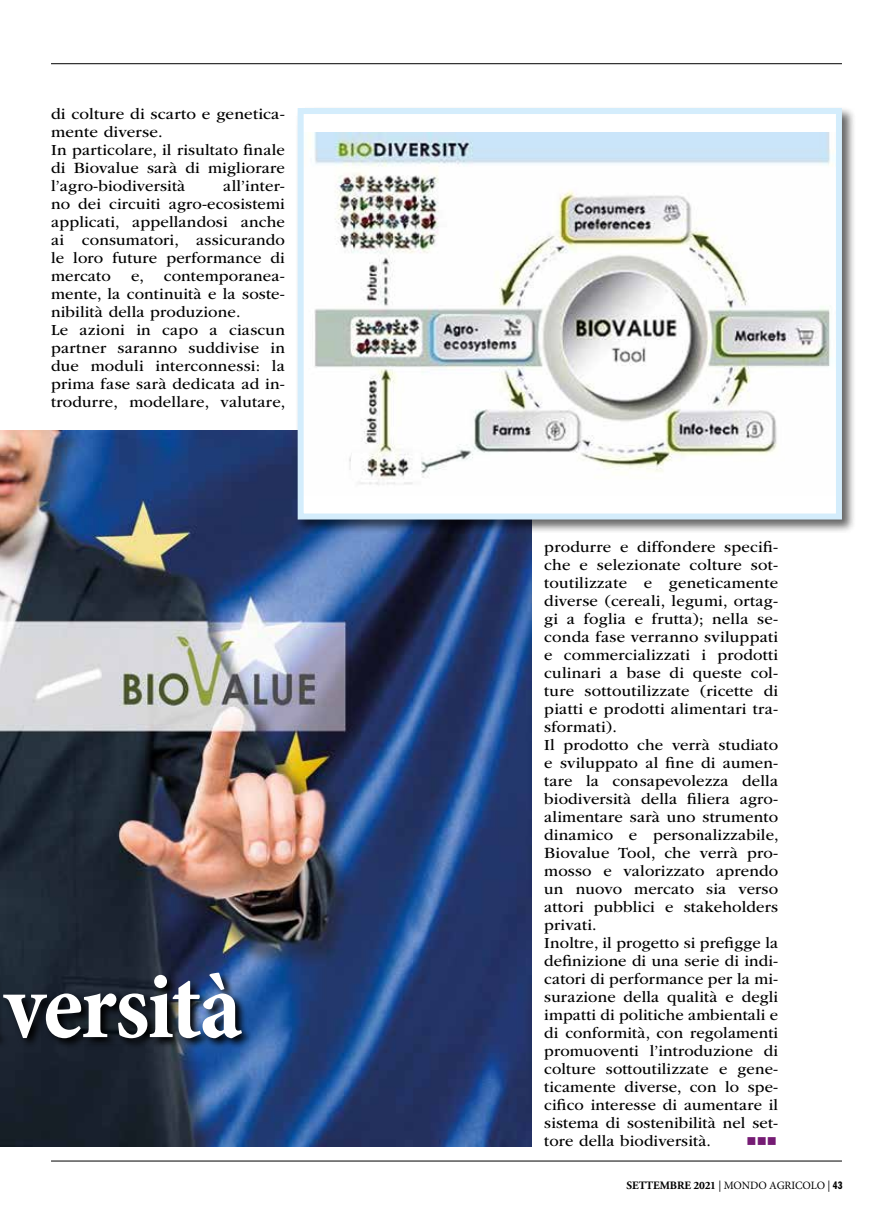
<style>
.page{position:relative;width:893px;height:1212px;background:#fff}
.page>*{position:absolute;margin:0;border:0;box-sizing:border-box;transform-origin:0 0}
.t1{font:700 condensed 96px "Minion Pro";letter-spacing:-.025em;color:#fff}
.t2{font:16.2px/18px "ITC Garamond Std";letter-spacing:.01em;color:#000}
.t3{font:16.2px/18px "ITC Garamond Std";letter-spacing:.01em;color:#000;scale:1.04 1}
.t4{font:13.5px "Wingdings";color:#751b74}
.t5{font:11.25px "Minion Pro";letter-spacing:-.015em;color:#000}
.s1{font-family:"Adobe Garamond Pro";font-weight:700}
.s2{font-family:"Franklin Gothic URW Com Dem"}
</style>
<div class="page">
<hr style="left:51px;top:1161px;width:791px;height:1px;background:#000">
<hr style="left:51px;top:63px;width:791px;height:1px;background:#000">
<img style="left:0;top:430px;width:531px;height:716px">
<svg style="left:0;top:882px;width:253px;height:168px;background:#232d3f"></svg>
<div style="left:295px;top:106px;width:561px;height:427px;background:#000;opacity:.6"></div>
<div style="left:301px;top:111px;width:538px;height:405px;background:#fff"></div>
<img style="left:314px;top:132px;width:518px;height:353px">
<div style="left:298px;top:108px;width:544px;height:411px;border:6px solid #d4edfc"></div>
<p class="t3" style="left:51px;top:105px;width:226px">di colture di scarto e genetica&shy;mente diverse.<br>In particolare, il risultato finale di Biovalue sarà di migliorare l’agro-biodiversità</p>
<p class="t2" style="left:51px;top:177px;width:235px;text-align:justify;text-indent:172px">all’inter&shy;no dei circuiti agro-ecosistemi applicati, appellandosi anche ai consumatori, assicurando le loro future performance di mercato</p>
<p class="t2" style="left:51px;top:267px;width:236px;text-indent:80px">e, contemporanea&shy;mente, la continuità e la soste&shy;nibilità della produzione.<br>Le azioni in capo a ciascun partner saranno suddivise in due moduli interconnessi: la prima fase sarà dedicata ad in&shy;trodurre, modellare, valutare,</p>
<h1 class="t1" style="left:4px;top:940px;width:240px">versità</h1>
<p class="t2" style="left:544px;top:538px;width:236px">produrre e diffondere specifi&shy;che e selezionate colture sot&shy;toutilizzate e geneticamente diverse (cereali, legumi, ortag&shy;gi a foglia e frutta); nella se&shy;conda fase verranno sviluppati e commercializzati i prodotti culinari a base di queste col&shy;ture sottoutilizzate (ricette di piatti e prodotti alimentari tra&shy;sformati).<br>Il prodotto che verrà studiato e sviluppato al fine di aumen&shy;tare la consapevolezza della biodiversità della filiera agro&shy;alimentare sarà uno strumento dinamico e personalizzabile,<br>Biovalue Tool, che verrà pro&shy;mosso e valorizzato aprendo un nuovo mercato sia verso attori pubblici e stakeholders privati.<br>Inoltre, il progetto si prefigge la definizione di una serie di indi&shy;catori di performance per la mi&shy;surazione della qualità e degli impatti di politiche ambientali e di conformità, con regolamenti promuoventi l’introduzione di colture sottoutilizzate e gene&shy;ticamente diverse, con lo spe&shy;cifico interesse di aumentare il sistema di sostenibilità nel set&shy;tore della biodiversità.</p>
<p class="t4" style="left:746px;top:1134px;width:32px">■■■</p>
<p class="t5" style="left:626px;top:1177px;width:218px"><span class="s1">SETTEMBRE 2021</span> | MONDO AGRICOLO | <span class="s2">43</span></p>
</div>
